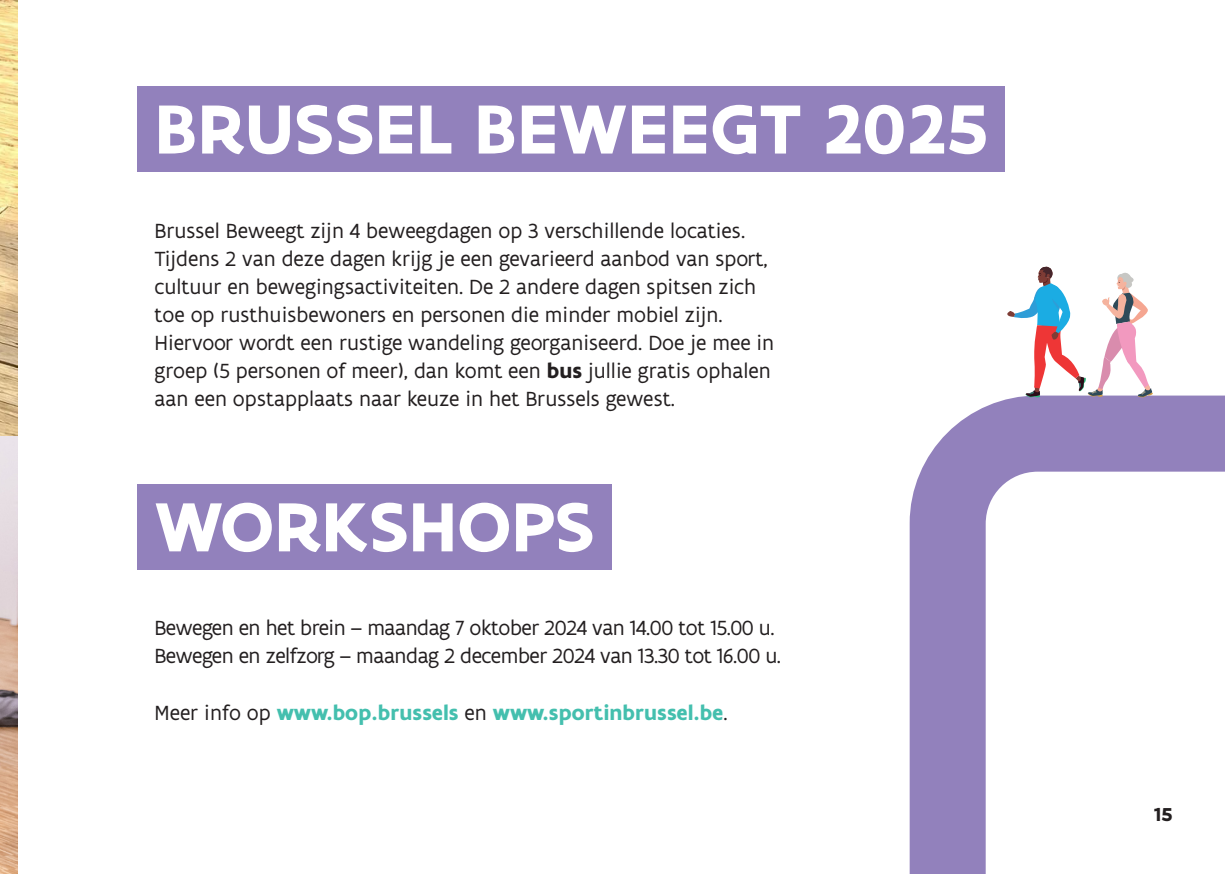
<style>
.page{position:relative;width:1225px;height:874px;background:#fff}
.page>*{position:absolute;margin:0;border:0;box-sizing:border-box;transform-origin:0 0}
.titel{font:700 74.4px "Flanders Art Sans";letter-spacing:.005em;color:#fff}
.tekst{font:22px/28px "Flanders Art Sans";color:#231f20}
.tekst-2{font:22px "Flanders Art Sans";letter-spacing:-.02em;color:#231f20}
.tekst-3{font:700 22px "Flanders Art Sans";color:#44bfae}
.t1{font:700 20px "Flanders Art Sans";color:#231f20}
.s1{font-weight:700}
.s2{font-weight:400;color:#231f20}
</style>
<div class="page">
<div style="left:137px;top:86px;width:868px;height:86px;background:#9281bc"></div>
<div style="left:137px;top:484px;width:474px;height:85px;background:#9281bc"></div>
<img style="left:0;top:0;width:17px;height:873px">
<svg style="left:909px;top:395px;width:316px;height:478px"></svg>
<svg style="left:1007px;top:266px;width:146px;height:131px"></svg>
<p class="titel" style="left:155px;top:82px;width:835px">BRUSSEL BEWEEGT 2025</p>
<p class="tekst" style="left:154px;top:216px;width:592px">Brussel Beweegt zijn 4 beweegdagen op 3 verschillende locaties.</p>
<p class="tekst" style="left:154px;top:244px;width:621px">Tijdens 2 van deze dagen krijg je een gevarieerd aanbod van sport, cultuur en bewegingsactiviteiten. De 2 andere dagen spitsen zich toe op rusthuisbewoners en personen die minder mobiel zijn.<br>Hiervoor wordt een rustige wandeling georganiseerd. Doe je mee in groep (5 personen of meer), dan komt een <span class="s1">bus</span> jullie gratis ophalen aan een opstapplaats naar keuze in het Brussels gewest.</p>
<p class="titel" style="left:154px;top:479px;width:441px">WORKSHOPS</p>
<p class="tekst-2" style="left:154px;top:614px;width:621px">Bewegen en het brein – maandag 7 oktober 2024 van 14.00 tot 15.00 u.</p>
<p class="tekst-2" style="left:154px;top:642px;width:628px">Bewegen en zelfzorg – maandag 2 december 2024 van 13.30 tot 16.00 u.</p>
<p class="tekst-3" style="left:154px;top:698px;width:574px"><span class="s2">Meer info op</span> www.bop.brussels <span class="s2">en</span> www.sportinbrussel.be<span class="s2">.</span></p>
<p class="t1" style="left:1153px;top:801px;width:21px">15</p>
</div>
